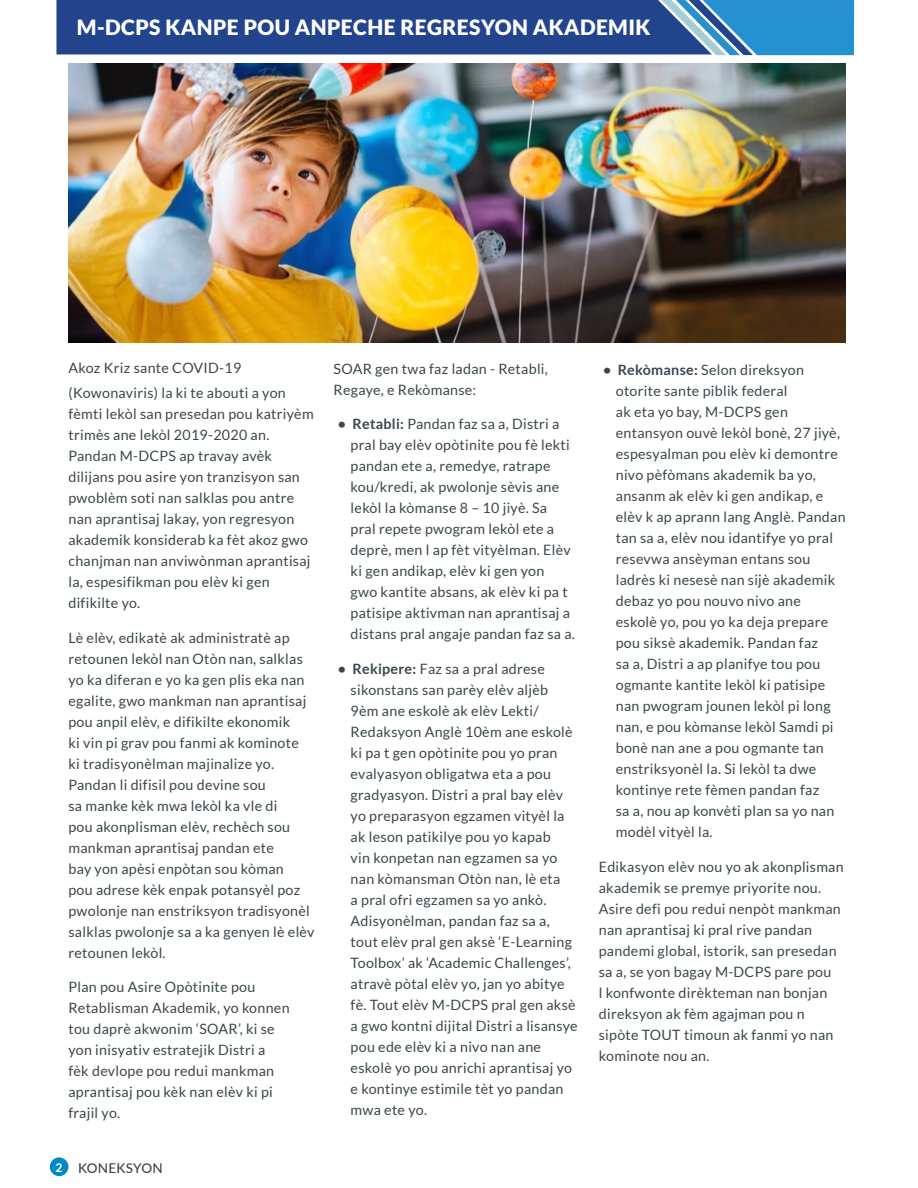
<style>
.page{position:relative;width:918px;height:1188px;background:#fff}
.page>*{position:absolute;margin:0;border:0;box-sizing:border-box;transform-origin:0 0}
.t1{font:900 21px "Lato";letter-spacing:.02em;color:#fff}
.t2{font:14.25px/21px "Lato";letter-spacing:.02em;color:#3a474c}
.t3{font:500 13.5px "Lato";letter-spacing:.02em;color:#3a474c}
.t4{font:700 12px "Lato";color:#fff}
.s1{font-weight:700}
</style>
<div class="page">
<div style="left:50px;top:1157px;width:18px;height:19px;background:#008ac3;border-radius:50%"></div>
<svg style="left:56px;top:0;width:798px;height:55px;background:#2a579c"></svg>
<img style="left:69px;top:64px;width:777px;height:279px">
<p class="t1" style="left:77px;top:15px;width:575px">M-DCPS KANPE POU ANPECHE REGRESYON AKADEMIK</p>
<p class="t2" style="left:68px;top:356px;width:219px;line-height:24.8px">Akoz Kriz sante COVID-19 (Kowonaviris) la ki te abouti a yon</p>
<p class="t2" style="left:68px;top:403px;width:247px">fèmti lekòl san presedan pou katriyèm trimès ane lekòl 2019-2020 an.<br>Pandan M-DCPS ap travay avèk dilijans pou asire yon tranzisyon san pwoblèm soti nan salklas pou antre nan aprantisaj lakay, yon regresyon akademik konsiderab ka fèt akoz gwo chanjman nan anviwònman aprantisaj la, espesifikman pou elèv ki gen difikilte yo.</p>
<p class="t2" style="left:68px;top:627px;width:248px">Lè elèv, edikatè ak administratè ap retounen lekòl nan Otòn nan, salklas yo ka diferan e yo ka gen plis eka nan egalite, gwo mankman nan aprantisaj pou anpil elèv, e difikilte ekonomik<br>ki vin pi grav pou fanmi ak kominote<br>ki tradisyonèlman majinalize yo.<br>Pandan li difisil pou devine sou<br>sa manke kèk mwa lekòl ka vle di<br>pou akonplisman elèv, rechèch sou mankman aprantisaj pandan ete<br>bay yon apèsi enpòtan sou kòman<br>pou adrese kèk enpak potansyèl poz pwolonje nan enstriksyon tradisyonèl salklas pwolonje sa a ka genyen lè elèv retounen lekòl.</p>
<p class="t2" style="left:68px;top:976px;width:223px">Plan pou Asire Opòtinite pou<br>Retablisman Akademik, yo konnen tou daprè akwonim ‘SOAR’, ki se yon inisyativ estratejik Distri a<br>fèk devlope pou redui mankman aprantisaj pou kèk nan elèv ki pi</p>
<p class="t2" style="left:68px;top:1102px;width:53px">frajil yo.</p>
<p class="t4" style="left:56px;top:1160px;width:8px">2</p>
<p class="t3" style="left:78px;top:1158px;width:86px">KONEKSYON</p>
<p class="t2" style="left:334px;top:358px;width:216px">SOAR gen twa faz ladan - Retabli,<br>Regaye, e Rekòmanse:</p>
<p class="t2" style="left:351px;top:413px;width:226px;text-indent:-13px"><span class="s1">• Retabli:</span> Pandan faz sa a, Distri a pral bay elèv opòtinite pou fè lekti pandan ete a, remedye, ratrape kou/kredi, ak pwolonje sèvis ane lekòl la kòmanse 8 – 10 jiyè. Sa pral repete pwogram lekòl ete a deprè, men l ap fèt vityèlman. Elèv ki gen andikap, elèv ki gen yon<br>gwo kantite absans, ak elèv ki pa t patisipe aktivman nan aprantisaj a distans pral angaje pandan faz sa a.</p>
<p class="t2" style="left:351px;top:658px;width:229px;text-indent:-13px"><span class="s1">• Rekipere:</span> Faz sa a pral adrese sikonstans san parèy elèv aljèb<br>9èm ane eskolè ak elèv Lekti/<br>Redaksyon Anglè 10èm ane eskolè ki pa t gen opòtinite pou yo pran evalyasyon obligatwa eta a pou gradyasyon. Distri a pral bay elèv yo preparasyon egzamen vityèl la ak leson patikilye pou yo kapab<br>vin konpetan nan egzamen sa yo nan kòmansman Otòn nan, lè eta<br>a pral ofri egzamen sa yo ankò.<br>Adisyonèlman, pandan faz sa a, tout elèv pral gen aksè ‘E-Learning<br>Toolbox’ ak ‘Academic Challenges’, atravè pòtal elèv yo, jan yo abitye fè. Tout elèv M-DCPS pral gen aksè a gwo kontni dijital Distri a lisansye pou ede elèv ki a nivo nan ane eskolè yo pou anrichi aprantisaj yo e kontinye estimile tèt yo pandan mwa ete yo.</p>
<p class="t2" style="left:616px;top:359px;width:231px;text-indent:-13px"><span class="s1">• Rekòmanse:</span> Selon direksyon otorite sante piblik federal<br>ak eta yo bay, M-DCPS gen entansyon ouvè lekòl bonè, 27 jiyè, espesyalman pou elèv ki demontre nivo pèfòmans akademik ba yo, ansanm ak elèv ki gen andikap, e elèv k ap aprann lang Anglè. Pandan tan sa a, elèv nou idantifye yo pral resevwa ansèyman entans sou ladrès ki nesesè nan sijè akademik debaz yo pou nouvo nivo ane eskolè yo, pou yo ka deja prepare pou siksè akademik. Pandan faz<br>sa a, Distri a ap planifye tou pou ogmante kantite lekòl ki patisipe nan pwogram jounen lekòl pi long nan, e pou kòmanse lekòl Samdi pi bonè nan ane a pou ogmante tan enstriksyonèl la. Si lekòl ta dwe kontinye rete fèmen pandan faz<br>sa a, nou ap konvèti plan sa yo nan modèl vityèl la.</p>
<p class="t2" style="left:599px;top:856px;width:246px">Edikasyon elèv nou yo ak akonplisman akademik se premye priyorite nou.<br>Asire defi pou redui nenpòt mankman nan aprantisaj ki pral rive pandan pandemi global, istorik, san presedan sa a, se yon bagay M-DCPS pare pou<br>l konfwonte dirèkteman nan bonjan direksyon ak fèm agajman pou n sipòte TOUT timoun ak fanmi yo nan kominote nou an.</p>
</div>
